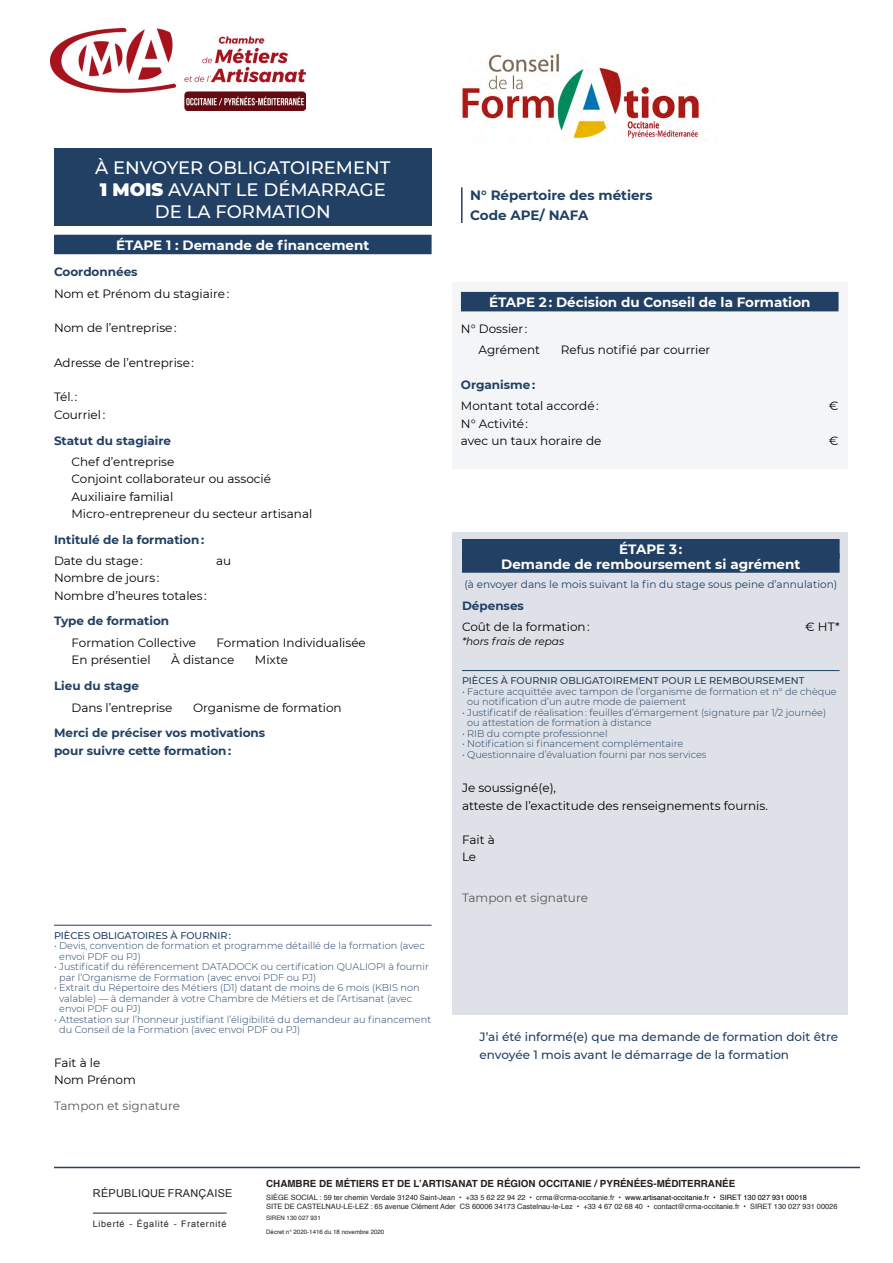
<style>
.page{position:relative;width:893px;height:1263px;background:#fff}
.page>*{position:absolute;margin:0;border:0;box-sizing:border-box;transform-origin:0 0}
.t1{font:500 18px/21.6px "Montserrat";color:#fff;text-align:center}
.t2{font:700 13.5px "Montserrat";color:#fff}
.t3{font:700 13.5px "Montserrat";color:#214063}
.t4{font:12px/17.2px "Montserrat";color:#000}
.t5{font:700 12px/17.2px "Montserrat";color:#214063}
.t6{font:500 12px/17.2px "Montserrat";color:#214063}
.t7{font:12px "Montserrat";color:#575756}
.t8{font:10.95px "Arial";letter-spacing:.025em;color:#231f20}
.t9{font:10.5px "Montserrat";color:#214063}
.t10{font:italic 10.5px "Montserrat";color:#000}
.t11{font:300 9.75px/10.5px "Montserrat";color:#214063}
.t12{font:500 9.75px "Montserrat";color:#214063}
.t13{font:700 9.75px "Helvetica";color:#231f20}
.t14{font:9px "Arial";letter-spacing:.085em;color:#231f20}
.t15{font:7.35px/9.3px "Helvetica";color:#231f20}
.t16{font:6.15px "Helvetica";color:#231f20}
.s1{font-weight:900}
.s2{color:#000}
</style>
<div class="page">
<img style="left:50px;top:28px;width:255px;height:82px">
<hr style="left:93px;top:1213px;width:134px;height:1px;background:#231f20">
<div style="left:452px;top:282px;width:396px;height:187px;background:#f4f5f7"></div>
<div style="left:453px;top:532px;width:395px;height:482px;background:#dee2e8"></div>
<img style="left:461px;top:52px;width:239px;height:90px">
<div style="left:54px;top:148px;width:378px;height:78px;background:#214063"></div>
<hr style="left:461px;top:187px;width:2px;height:36px;background:#214063">
<div style="left:462px;top:539px;width:378px;height:19px;background:#214063"></div>
<div style="left:462px;top:553px;width:378px;height:20px;background:#214063"></div>
<hr style="left:462px;top:670px;width:378px;height:1px;background:#214063">
<hr style="left:54px;top:925px;width:378px;height:1px;background:#214063">
<div style="left:461px;top:292px;width:377px;height:19px;background:#214063"></div>
<hr style="left:54px;top:1167px;width:806px;height:1px;background:#214063">
<div style="left:54px;top:235px;width:378px;height:19px;background:#214063"></div>
<p class="t1" style="left:95px;top:156px;width:297px">À ENVOYER OBLIGATOIREMENT</p>
<p class="t1" style="left:100px;top:178px;width:288px"><span class="s1">1 MOIS</span> AVANT LE DÉMARRAGE<br>DE LA FORMATION</p>
<p class="t2" style="left:116px;top:235px;width:255px">ÉTAPE 1 : Demande de financement</p>
<p class="t5" style="left:54px;top:263px;width:85px">Coordonnées</p>
<p class="t4" style="left:54px;top:284px;width:177px">Nom et Prénom du stagiaire :</p>
<p class="t4" style="left:54px;top:319px;width:124px">Nom de l’entreprise :</p>
<p class="t4" style="left:54px;top:353px;width:142px">Adresse de l’entreprise :</p>
<p class="t4" style="left:54px;top:388px;width:25px">Tél. :</p>
<p class="t4" style="left:54px;top:405px;width:53px">Courriel :</p>
<p class="t5" style="left:54px;top:431px;width:119px">Statut du stagiaire</p>
<p class="t4" style="left:72px;top:453px;width:104px">Chef d’entreprise</p>
<p class="t4" style="left:72px;top:470px;width:201px">Conjoint collaborateur ou associé</p>
<p class="t4" style="left:72px;top:487px;width:103px">Auxiliaire familial</p>
<p class="t4" style="left:72px;top:505px;width:242px">Micro-entrepreneur du secteur artisanal</p>
<p class="t5" style="left:54px;top:530px;width:152px">Intitulé de la formation :</p>
<p class="t4" style="left:54px;top:552px;width:90px">Date du stage :</p>
<p class="t4" style="left:216px;top:552px;width:17px">au</p>
<p class="t4" style="left:54px;top:569px;width:107px">Nombre de jours :</p>
<p class="t4" style="left:54px;top:586px;width:154px">Nombre d’heures totales :</p>
<p class="t5" style="left:54px;top:612px;width:117px">Type de formation</p>
<p class="t4" style="left:72px;top:634px;width:126px">Formation Collective</p>
<p class="t4" style="left:217px;top:634px;width:151px">Formation Individualisée</p>
<p class="t4" style="left:72px;top:651px;width:81px">En présentiel</p>
<p class="t4" style="left:171px;top:651px;width:64px">À distance</p>
<p class="t4" style="left:255px;top:651px;width:34px">Mixte</p>
<p class="t5" style="left:54px;top:676px;width:87px">Lieu du stage</p>
<p class="t4" style="left:72px;top:698px;width:102px">Dans l’entreprise</p>
<p class="t4" style="left:193px;top:698px;width:150px">Organisme de formation</p>
<p class="t5" style="left:54px;top:724px;width:213px">Merci de préciser vos motivations pour suivre cette formation :</p>
<p class="t12" style="left:54px;top:929px;width:178px">PIÈCES OBLIGATOIRES À FOURNIR :</p>
<p class="t11" style="left:59px;top:940px;width:367px;text-indent:-5px">• Devis, convention de formation et programme détaillé de la formation (avec envoi PDF ou PJ)</p>
<p class="t11" style="left:59px;top:961px;width:371px;text-indent:-5px">• Justificatif du référencement DATADOCK ou certification QUALIOPI à fournir par l’Organisme de Formation (avec envoi PDF ou PJ)</p>
<p class="t11" style="left:59px;top:982px;width:362px;text-indent:-5px">• Extrait du Répertoire des Métiers (D1) datant de moins de 6 mois (KBIS non valable) — à demander à votre Chambre de Métiers et de l’Artisanat (avec envoi PDF ou PJ)</p>
<p class="t11" style="left:59px;top:1014px;width:373px;text-indent:-5px">• Attestation sur l’honneur justifiant l’éligibilité du demandeur au financement du Conseil de la Formation (avec envoi PDF ou PJ)</p>
<p class="t4" style="left:54px;top:1053px;width:48px">Fait à le</p>
<p class="t4" style="left:54px;top:1071px;width:83px">Nom Prénom</p>
<p class="t7" style="left:54px;top:1098px;width:127px">Tampon et signature</p>
<p class="t3" style="left:470px;top:186px;width:184px">N° Répertoire des métiers</p>
<p class="t3" style="left:470px;top:205px;width:120px">Code APE/ NAFA</p>
<p class="t2" style="left:489px;top:293px;width:323px">ÉTAPE 2 : Décision du Conseil de la Formation</p>
<p class="t4" style="left:461px;top:320px;width:68px">N° Dossier :</p>
<p class="t4" style="left:478px;top:341px;width:63px">Agrément</p>
<p class="t4" style="left:561px;top:341px;width:151px">Refus notifié par courrier</p>
<p class="t5" style="left:461px;top:375px;width:76px">Organisme :</p>
<p class="t4" style="left:461px;top:397px;width:139px">Montant total accordé :</p>
<p class="t4" style="left:829px;top:397px;width:11px">€</p>
<p class="t4" style="left:461px;top:414px;width:69px">N° Activité :</p>
<p class="t4" style="left:461px;top:432px;width:142px">avec un taux horaire de</p>
<p class="t4" style="left:829px;top:432px;width:11px">€</p>
<p class="t2" style="left:619px;top:540px;width:65px">ÉTAPE 3 :</p>
<p class="t2" style="left:501px;top:554px;width:301px">Demande de remboursement si agrément</p>
<p class="t9" style="left:464px;top:577px;width:374px">(à envoyer dans le mois suivant la fin du stage sous peine d’annulation)</p>
<p class="t5" style="left:462px;top:596px;width:63px">Dépenses</p>
<p class="t4" style="left:462px;top:618px;width:129px">Coût de la formation :</p>
<p class="t4" style="left:805px;top:618px;width:36px">€ HT*</p>
<p class="t10" style="left:462px;top:634px;width:104px">*hors frais de repas</p>
<p class="t12" style="left:462px;top:674px;width:344px">PIÈCES À FOURNIR OBLIGATOIREMENT POUR LE REMBOURSEMENT</p>
<p class="t11" style="left:467px;top:686px;width:371px;text-indent:-5px">• Facture acquittée avec tampon de l’organisme de formation et n° de chèque ou notification d’un autre mode de paiement</p>
<p class="t11" style="left:467px;top:707px;width:360px;text-indent:-5px">• Justificatif de réalisation : feuilles d’émargement (signature par 1/2 journée) ou attestation de formation à distance</p>
<p class="t11" style="left:462px;top:728px;width:147px">• RIB du compte professionnel</p>
<p class="t11" style="left:462px;top:738px;width:223px">• Notification si financement complémentaire</p>
<p class="t11" style="left:462px;top:749px;width:246px">• Questionnaire d’évaluation fourni par nos services</p>
<p class="t4" style="left:462px;top:779px;width:96px">Je soussigné(e),</p>
<p class="t4" style="left:462px;top:796px;width:307px">atteste de l’exactitude des renseignements fournis.</p>
<p class="t4" style="left:462px;top:831px;width:34px">Fait à<br>Le</p>
<p class="t7" style="left:462px;top:890px;width:127px">Tampon et signature</p>
<p class="t6" style="left:479px;top:1028px;width:360px">J’ai été informé(e) que ma demande de formation doit être envoyée 1 mois avant le démarrage de la formation</p>
<p class="t8" style="left:93px;top:1185px;width:141px">RÉPUBLIQUE FRANÇAISE</p>
<p class="t14" style="left:93px;top:1218px;width:135px">Liberté - Égalité - Fraternité</p>
<p class="t13" style="left:266px;top:1176px;width:471px">CHAMBRE DE MÉTIERS ET DE L’ARTISANAT DE RÉGION OCCITANIE / PYRÉNÉES-MÉDITERRANÉE</p>
<p class="t15" style="left:266px;top:1193px;width:573px">SIÈGE SOCIAL : 59 ter chemin Verdale 31240 Saint-Jean • +33 5 62 22 94 22 • crma@crma-occitanie.fr • <span class="s2">www.artisanat-occitanie.fr • SIRET 130 027 931 00018<br></span>SITE DE CASTELNAU-LE-LEZ : 65 avenue Clément Ader CS 60006 34173 Castelnau-le-Lez • +33 4 67 02 68 40 • contact@crma-occitanie.fr • SIRET 130 027 931 00026</p>
<p class="t16" style="left:266px;top:1213px;width:56px">SIREN 130 027 931</p>
<p class="t16" style="left:266px;top:1227px;width:120px">Décret n° 2020-1416 du 18 novembre 2020</p>
</div>
